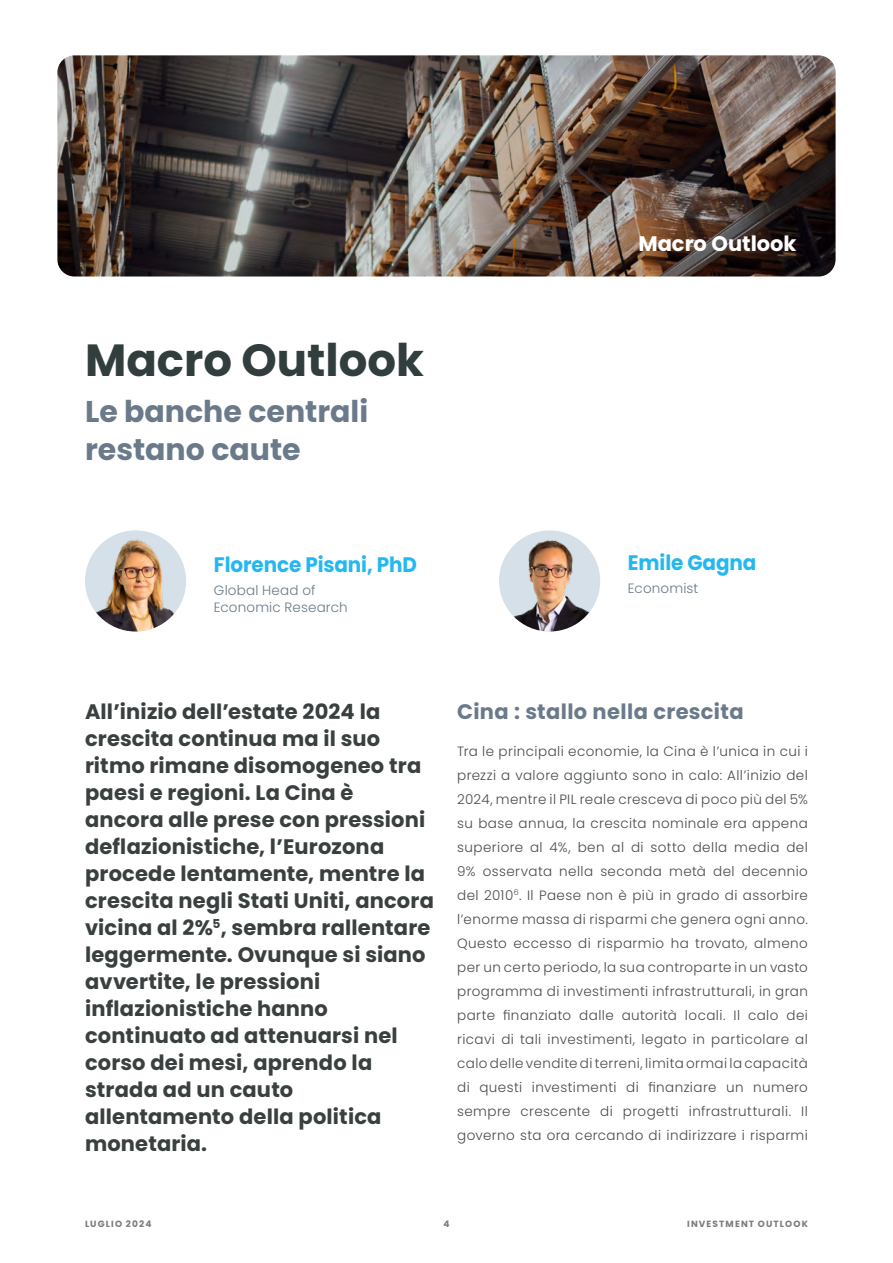
<style>
.page{position:relative;width:893px;height:1263px;background:#fff}
.page>*{position:absolute;margin:0;border:0;box-sizing:border-box;transform-origin:0 0}
.t1{font:700 45px "Poppins";color:#323d3e}
.t2{font:700 30px/37.5px "Poppins";color:#6a7a8a}
.t3{font:700 21px/27px "Poppins";letter-spacing:.01em;color:#39403f}
.t4{font:700 21px "Poppins";letter-spacing:-.005em;color:#24b8f1;scale:.95 1}
.t5{font:700 21px "Poppins";letter-spacing:.015em;color:#6a7a8a}
.t6{font:700 21px "Poppins";color:#fff}
.t7{font:300 13.5px/24px "Poppins";letter-spacing:.03em;color:#484d4c;text-align:justify}
.t8{font:300 13.5px/16.2px "Poppins";letter-spacing:.01em;color:#6b7a8a}
.t9{font:700 9px "Poppins";letter-spacing:.125em;color:#7c7b7b}
</style>
<div class="page">
<img style="left:57px;top:55px;width:779px;height:221px">
<img style="left:85px;top:530px;width:101px;height:101px;border-radius:51px">
<img style="left:499px;top:530px;width:101px;height:101px;border-radius:51px">
<h1 class="t1" style="left:85px;top:335px;width:340px">Macro Outlook</h1>
<h2 class="t2" style="left:85px;top:393px;width:285px">Le banche centrali restano caute</h2>
<h3 class="t6" style="left:638px;top:231px;width:160px">Macro Outlook</h3>
<h3 class="t4" style="left:214px;top:553px;width:215px">Florence Pisani, PhD</h3>
<h3 class="t4" style="left:628px;top:551px;width:137px">Emile Gagna</h3>
<p class="t8" style="left:214px;top:582px;width:135px">Global Head of<br>Economic Research</p>
<p class="t8" style="left:628px;top:580px;width:72px">Economist</p>
<p class="t3" style="left:85px;top:698px;width:350px">All’inizio dell’estate 2024 la crescita continua ma il suo ritmo rimane disomogeneo tra paesi e regioni. La Cina è ancora alle prese con pressioni deflazionistiche, l’Eurozona procede lentamente, mentre la crescita negli Stati Uniti, ancora vicina al 2%<sup>5</sup>, sembra rallentare leggermente. Ovunque si siano avvertite, le pressioni inflazionistiche hanno continuato ad attenuarsi nel corso dei mesi, aprendo la strada ad un cauto allentamento della politica monetaria.</p>
<h3 class="t5" style="left:457px;top:699px;width:288px">Cina : stallo nella crescita</h3>
<p class="t7" style="left:457px;top:739px;width:352px">Tra le principali economie, la Cina è l’unica in cui i prezzi a valore aggiunto sono in calo: All’inizio del 2024, mentre il PIL reale cresceva di poco più del 5% su base annua, la crescita nominale era appena superiore al 4%, ben al di sotto della media del 9% osservata nella seconda metà del decennio del 2010<sup>6</sup>. Il Paese non è più in grado di assorbire l’enorme massa di risparmi che genera ogni anno.<br>Questo eccesso di risparmio ha trovato, almeno per un certo periodo, la sua controparte in un vasto programma di investimenti infrastrutturali, in gran parte finanziato dalle autorità locali. Il calo dei ricavi di tali investimenti, legato in particolare al calo delle vendite di terreni, limita ormai la capacità di questi investimenti di finanziare un numero sempre crescente di progetti infrastrutturali. Il governo sta ora cercando di indirizzare i risparmi</p>
<p class="t9" style="left:85px;top:1219px;width:68px">LUGLIO 2024</p>
<p class="t9" style="left:443px;top:1219px;width:8px">4</p>
<p class="t9" style="left:687px;top:1219px;width:122px">INVESTMENT OUTLOOK</p>
</div>
